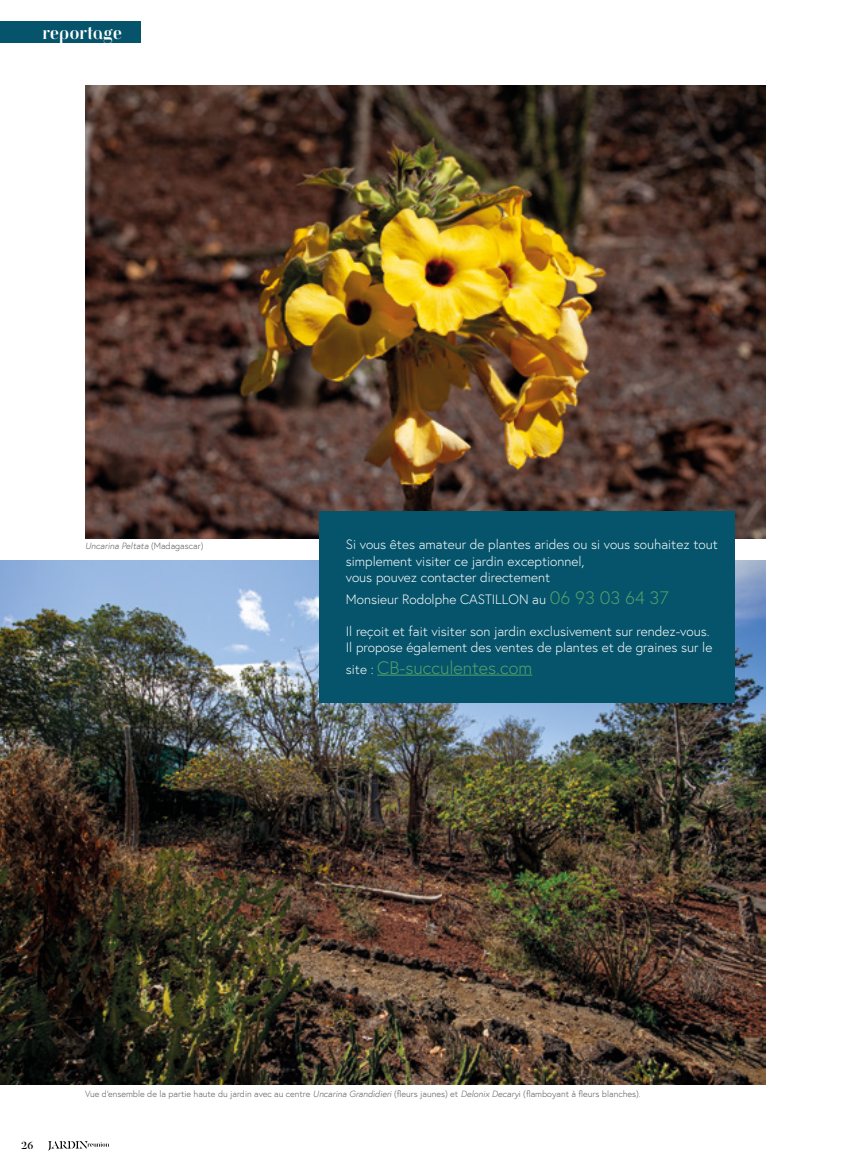
<style>
.page{position:relative;width:851px;height:1170px;background:#fff}
.page>*{position:absolute;margin:0;border:0;box-sizing:border-box;transform-origin:0 0}
.t1{font:300 18px "Europa";color:#53a26c}
.t2{font:700 16.5px "Jeanne Moderno OT";color:#fff}
.t3{font:300 13.5px/16.2px "Europa";color:#fff}
.t4{font:10.5px "Masqualero Stencil";color:#000}
.t5{font:300 9px "Europa";color:#575756}
.t6{font:italic 300 9px "Europa";color:#575756}
.s1{font-style:normal}
.s2{font-size:18px;color:#53a26c}
.s3{font-size:13.5px;color:#fff}
.s4{font-style:italic}
</style>
<div class="page">
<div style="left:0;top:21px;width:140px;height:22px;background:#06546b"></div>
<svg style="left:48px;top:1141px;width:61px;height:9px"></svg>
<img style="left:85px;top:85px;width:680px;height:454px">
<img style="left:0;top:560px;width:765px;height:524px">
<div style="left:319px;top:511px;width:415px;height:191px;background:#06546b"></div>
<hr style="left:377px;top:674px;width:155px;height:1px;background:#53a26c">
<p class="t2" style="left:43px;top:24px;width:81px">reportage</p>
<p class="t6" style="left:85px;top:540px;width:120px">Uncarina Peltata <span class="s1">(Madagascar)</span></p>
<p class="t3" style="left:346px;top:536px;width:373px">Si vous êtes amateur de plantes arides ou si vous souhaitez tout simplement visiter ce jardin exceptionnel,</p>
<p class="t3" style="left:346px;top:569px;width:206px">vous pouvez contacter directement</p>
<p class="t3" style="left:346px;top:590px;width:324px">Monsieur Rodolphe CASTILLON au <span class="s2">06 93 03 64 37</span></p>
<p class="t3" style="left:346px;top:623px;width:365px">Il reçoit et fait visiter son jardin exclusivement sur rendez-vous.</p>
<p class="t3" style="left:346px;top:639px;width:368px">Il propose également des ventes de plantes et de graines sur le</p>
<p class="t1" style="left:346px;top:656px;width:188px"><span class="s3">site :</span> CB-succulentes.com</p>
<p class="t4" style="left:21px;top:1138px;width:14px">26</p>
<p class="t5" style="left:85px;top:1088px;width:557px">Vue d'ensemble de la partie haute du jardin avec au centre <span class="s4">Uncarina Grandidieri</span> (fleurs jaunes) et <span class="s4">Delonix Decary</span>i (flamboyant à fleurs blanches).</p>
</div>
